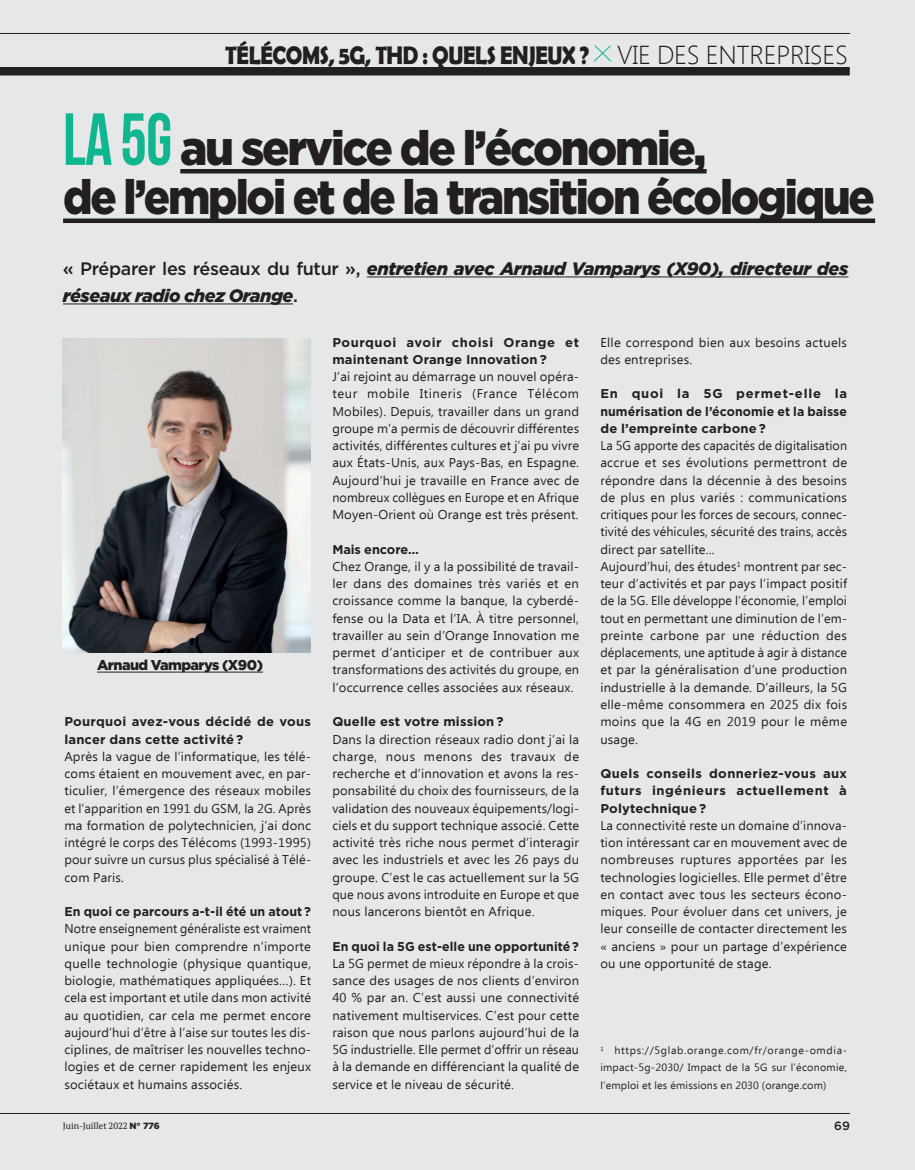
<style>
.page{position:relative;width:915px;height:1170px;background:#fff}
.page>*{position:absolute;margin:0;border:0;box-sizing:border-box;transform-origin:0 0}
.t1{font:900 48px/49.5px "Gotham";letter-spacing:-.05em;color:#231f20;scale:.95 1}
.t2{font:700 25.5px "Berlin Sans FB Demi";letter-spacing:-.02em;color:#231f20;scale:.87 1}
.t3{font:italic 900 18px/27px "Gotham";letter-spacing:-.02em;color:#231f20}
.t4{font:900 14.25px "Gotham";letter-spacing:-.035em;color:#231f20}
.t5{font:12.75px/17.2px "Ebrima";letter-spacing:.015em;color:#231f20;text-align:justify}
.t6{font:700 12.75px/17.2px "Gotham";letter-spacing:.015em;color:#231f20}
.t7{font:700 12.75px "Gotham";letter-spacing:-.005em;color:#231f20}
.t8{font:500 12px "Gotham";color:#231f20}
.t9{font:10.5px/17.2px "Ebrima";letter-spacing:.015em;color:#231f20;text-align:justify}
.t10{font:9px "PT Serif";letter-spacing:-.005em;color:#231f20}
.s1{font-family:"Segoe UI";font-weight:300;font-size:25.95px}
.s2{font-family:"Bebas Neue";font-weight:700;font-size:73.5px;color:#0fb68f}
.s3{font-weight:500;font-style:normal}
.s4{font-family:"Gotham";font-weight:900}
</style>
<div class="page">
<div style="left:0;top:0;width:915px;height:1169px;background:#e6e7e9"></div>
<hr style="left:180px;top:169px;width:526px;height:4px;background:#231f20">
<div style="left:63px;top:218px;width:812px;height:5px;background:#231f20"></div>
<img style="left:62px;top:338px;width:248px;height:314px">
<hr style="left:97px;top:671px;width:166px;height:1px;background:#231f20">
<hr style="left:367px;top:276px;width:481px;height:1px;background:#231f20">
<hr style="left:63px;top:303px;width:230px;height:1px;background:#231f20">
<div style="left:0;top:67px;width:849px;height:8px;background:#231f20"></div>
<svg style="left:593px;top:45px;width:19px;height:17px"></svg>
<hr style="left:0;top:33px;width:849px;height:1px;background:#231f20">
<hr style="left:0;top:1113px;width:849px;height:1px;background:#231f20">
<h2 class="t2" style="left:225px;top:40px;width:717px">TÉLÉCOMS, 5G, THD : QUELS ENJEUX ? <span class="s1">VIE DES ENTREPRISES</span></h2>
<h1 class="t1" style="left:63px;top:122px;width:856px"><span class="s2">LA 5G</span> au service de l’économie,<br>de l’emploi et de la transition écologique</h1>
<h3 class="t3" style="left:63px;top:255px;width:786px"><span class="s3">« Préparer les réseaux du futur »,</span> entretien avec Arnaud Vamparys (X90), directeur des réseaux radio chez Orange<span class="s3">.</span></h3>
<p class="t4" style="left:97px;top:657px;width:167px">Arnaud Vamparys (X90)</p>
<p class="t6" style="left:64px;top:713px;width:248px">Pourquoi avez-vous décidé de vous lancer dans cette activité ?</p>
<p class="t5" style="left:64px;top:748px;width:248px">Après la vague de l’informatique, les télé&shy;coms étaient en mouvement avec, en par&shy;ticulier, l’émergence des réseaux mobiles et l’apparition en 1991 du GSM, la 2G. Après ma formation de polytechnicien, j’ai donc intégré le corps des Télécoms (1993-1995) pour suivre un cursus plus spécialisé à Télé&shy;com Paris.</p>
<p class="t6" style="left:64px;top:902px;width:248px">En quoi ce parcours a-t-il été un atout ?</p>
<p class="t5" style="left:64px;top:921px;width:248px">Notre enseignement généraliste est vraiment unique pour bien comprendre n’importe quelle technologie (physique quantique, biologie, mathématiques appliquées…). Et cela est important et utile dans mon activité au quotidien, car cela me permet encore aujourd’hui d’être à l’aise sur toutes les dis&shy;ciplines, de maîtriser les nouvelles techno&shy;logies et de cerner rapidement les enjeux sociétaux et humains associés.</p>
<p class="t6" style="left:332px;top:333px;width:248px">Pourquoi avoir choisi Orange et maintenant Orange Innovation ?</p>
<p class="t5" style="left:332px;top:369px;width:248px">J’ai rejoint au démarrage un nouvel opéra&shy;teur mobile Itineris (France Télécom Mobiles). Depuis, travailler dans un grand groupe m’a permis de découvrir différentes activités, différentes cultures et j’ai pu vivre aux États-Unis, aux Pays-Bas, en Espagne.<br>Aujourd’hui je travaille en France avec de nombreux collègues en Europe et en Afrique Moyen-Orient où Orange est très présent.</p>
<p class="t7" style="left:332px;top:540px;width:88px">Mais encore…</p>
<p class="t5" style="left:332px;top:558px;width:248px">Chez Orange, il y a la possibilité de travail&shy;ler dans des domaines très variés et en croissance comme la banque, la cyberdé&shy;fense ou la Data et l’IA. À titre personnel, travailler au sein d’Orange Innovation me permet d’anticiper et de contribuer aux transformations des activités du groupe, en l’occurrence celles associées aux réseaux.</p>
<p class="t6" style="left:332px;top:713px;width:173px">Quelle est votre mission ?</p>
<p class="t5" style="left:332px;top:731px;width:248px">Dans la direction réseaux radio dont j’ai la charge, nous menons des travaux de recherche et d’innovation et avons la res&shy;ponsabilité du choix des fournisseurs, de la validation des nouveaux équipements/logi&shy;ciels et du support technique associé. Cette activité très riche nous permet d’interagir avec les industriels et avec les 26 pays du groupe. C’est le cas actuellement sur la 5G que nous avons introduite en Europe et que nous lancerons bientôt en Afrique.</p>
<p class="t6" style="left:332px;top:937px;width:248px">En quoi la 5G est-elle une opportunité ?</p>
<p class="t5" style="left:332px;top:955px;width:248px">La 5G permet de mieux répondre à la crois&shy;sance des usages de nos clients d’environ 40 % par an. C’est aussi une connectivité nativement multiservices. C’est pour cette raison que nous parlons aujourd’hui de la 5G industrielle. Elle permet d’offrir un réseau à la demande en différenciant la qualité de service et le niveau de sécurité.</p>
<p class="t5" style="left:600px;top:334px;width:248px">Elle correspond bien aux besoins actuels des entreprises.</p>
<p class="t6" style="left:600px;top:385px;width:248px;text-align:justify">En quoi la 5G permet-elle la numérisation de l’économie et la baisse de l’empreinte carbone ?</p>
<p class="t5" style="left:600px;top:438px;width:248px;text-align:left">La 5G apporte des capacités de digitalisation accrue et ses évolutions permettront de répondre dans la décennie à des besoins de plus en plus variés : communications critiques pour les forces de secours, connec&shy;tivité des véhicules, sécurité des trains, accès direct par satellite...<br>Aujourd’hui, des études<sup>1</sup> montrent par sec&shy;teur d’activités et par pays l’impact positif de la 5G. Elle développe l’économie, l’emploi tout en permettant une diminution de l’em&shy;preinte carbone par une réduction des déplacements, une aptitude à agir à distance et par la généralisation d’une production industrielle à la demande. D’ailleurs, la 5G elle-même consommera en 2025 dix fois moins que la 4G en 2019 pour le même usage.</p>
<p class="t6" style="left:600px;top:764px;width:248px;text-align:justify">Quels conseils donneriez-vous aux futurs ingénieurs actuellement à Polytechnique ?</p>
<p class="t5" style="left:600px;top:817px;width:248px">La connectivité reste un domaine d’innova&shy;tion intéressant car en mouvement avec de nombreuses ruptures apportées par les technologies logicielles. Elle permet d’être en contact avec tous les secteurs écono&shy;miques. Pour évoluer dans cet univers, je leur conseille de contacter directement les « anciens » pour un partage d’expérience ou une opportunité de stage.</p>
<p class="t9" style="left:600px;top:1042px;width:248px"><sup>1</sup> https://5glab.orange.com/fr/orange-omdia&shy;impact-5g-2030/ Impact de la 5G sur l’économie, l’emploi et les émissions en 2030 (orange.com)</p>
<p class="t10" style="left:63px;top:1120px;width:98px">Juin-Juillet 2022 <span class="s4">N° 776</span></p>
<p class="t8" style="left:834px;top:1117px;width:17px">69</p>
</div>
